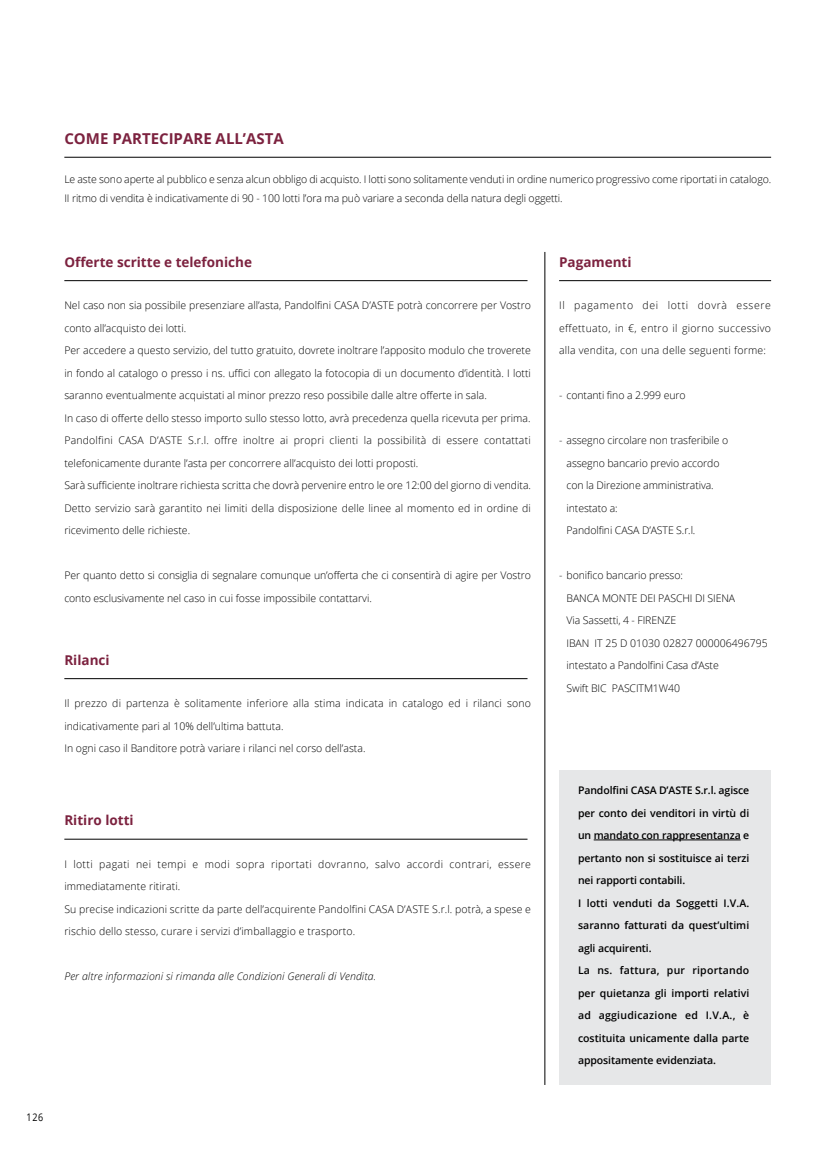
<style>
.page{position:relative;width:834px;height:1149px;background:#fff}
.page>*{position:absolute;margin:0;border:0;box-sizing:border-box;transform-origin:0 0}
.t1{font:700 15px "Open Sans";color:#7c223f}
.t2{font:700 13.5px "Open Sans";color:#7c223f}
.t3{font:300 10.5px/22.5px "Open Sans";color:#000}
.t4{font:600 10.5px/22.5px "Open Sans";letter-spacing:-.005em;color:#000}
.t5{font:italic 300 10.5px "Open Sans";letter-spacing:.01em;color:#000}
.t6{font:10.5px "Open Sans";letter-spacing:.04em;color:#000}
.t7{font:10.5px "Open Sans";letter-spacing:.04em;color:#000;scale:.85 1}
</style>
<div class="page">
<hr style="left:64px;top:157px;width:707px;height:1px;background:#000">
<hr style="left:64px;top:280px;width:463px;height:1px;background:#000">
<hr style="left:64px;top:678px;width:463px;height:1px;background:#000">
<hr style="left:64px;top:838px;width:463px;height:1px;background:#000">
<hr style="left:559px;top:280px;width:212px;height:1px;background:#000">
<hr style="left:544px;top:252px;width:1px;height:832px;background:#000">
<div style="left:559px;top:769px;width:212px;height:315px;background:#e6e7e8"></div>
<hr style="left:593px;top:839px;width:147px;height:1px;background:#000">
<p class="t6" style="left:23px;top:1108px;width:20px">204</p>
<p class="t7" style="left:27px;top:1109px;width:21px">126</p>
<h1 class="t1" style="left:64px;top:127px;width:221px">COME PARTECIPARE ALL’ASTA</h1>
<p class="t3" style="left:64px;top:169px;width:708px;line-height:19.5px">Le aste sono aperte al pubblico e senza alcun obbligo di acquisto. I lotti sono solitamente venduti in ordine numerico progressivo come riportati in catalogo.<br>II ritmo di vendita è indicativamente di 90 - 100 lotti l’ora ma può variare a seconda della natura degli oggetti.</p>
<p class="t2" style="left:64px;top:252px;width:189px">Offerte scritte e telefoniche</p>
<p class="t3" style="left:64px;top:293px;width:468px">Nel caso non sia possibile presenziare all’asta, Pandolfini CASA D’ASTE potrà concorrere per Vostro conto all’acquisto dei lotti.<br>Per accedere a questo servizio, del tutto gratuito, dovrete inoltrare l’apposito modulo che troverete in fondo al catalogo o presso i ns. uffici con allegato la fotocopia di un documento d’identità. I lotti saranno eventualmente acquistati al minor prezzo reso possibile dalle altre offerte in sala.<br>In caso di offerte dello stesso importo sullo stesso lotto, avrà precedenza quella ricevuta per prima.<br>Pandolfini CASA D’ASTE S.r.l. offre inoltre ai propri clienti la possibilità di essere contattati telefonicamente durante l’asta per concorrere all’acquisto dei lotti proposti.<br>Sarà sufficiente inoltrare richiesta scritta che dovrà pervenire entro le ore 12:00 del giorno di vendita.<br>Detto servizio sarà garantito nei limiti della disposizione delle linee al momento ed in ordine di ricevimento delle richieste.</p>
<p class="t3" style="left:64px;top:563px;width:468px">Per quanto detto si consiglia di segnalare comunque un’offerta che ci consentirà di agire per Vostro conto esclusivamente nel caso in cui fosse impossibile contattarvi.</p>
<p class="t2" style="left:64px;top:650px;width:47px">Rilanci</p>
<p class="t3" style="left:64px;top:691px;width:468px">Il prezzo di partenza è solitamente inferiore alla stima indicata in catalogo ed i rilanci sono indicativamente pari al 10% dell’ultima battuta.<br>In ogni caso il Banditore potrà variare i rilanci nel corso dell’asta.</p>
<p class="t2" style="left:64px;top:810px;width:71px">Ritiro lotti</p>
<p class="t3" style="left:64px;top:851px;width:468px">I lotti pagati nei tempi e modi sopra riportati dovranno, salvo accordi contrari, essere immediatamente ritirati.<br>Su precise indicazioni scritte da parte dell’acquirente Pandolfini CASA D’ASTE S.r.l. potrà, a spese e rischio dello stesso, curare i servizi d’imballaggio e trasporto.</p>
<p class="t5" style="left:64px;top:968px;width:313px">Per altre informazioni si rimanda alle Condizioni Generali di Vendita.</p>
<p class="t2" style="left:559px;top:252px;width:74px">Pagamenti</p>
<p class="t3" style="left:559px;top:293px;width:213px;text-align:justify">Il pagamento dei lotti dovrà essere effettuato, in €, entro il giorno successivo alla vendita, con una delle seguenti forme:</p>
<p class="t3" style="left:559px;top:383px;width:128px">- contanti fino a 2.999 euro</p>
<p class="t3" style="left:566px;top:428px;width:163px;text-indent:-7px">- assegno circolare non trasferibile o assegno bancario previo accordo con la Direzione amministrativa. intestato a:<br>Pandolfini CASA D’ASTE S.r.l.</p>
<p class="t3" style="left:566px;top:563px;width:203px;text-indent:-7px">- bonifico bancario presso:<br>BANCA MONTE DEI PASCHI DI SIENA<br>Via Sassetti, 4 - FIRENZE<br>IBAN IT 25 D 01030 02827 000006496795 intestato a Pandolfini Casa d’Aste<br>Swift BIC PASCITM1W40</p>
<p class="t4" style="left:578px;top:778px;width:173px">Pandolfini CASA D’ASTE S.r.l. agisce per conto dei venditori in virtù di un mandato con rappresentanza e pertanto non si sostituisce ai terzi nei rapporti contabili.<br>I lotti venduti da Soggetti I.V.A. saranno fatturati da quest’ultimi agli acquirenti.<br>La ns. fattura, pur riportando per quietanza gli importi relativi ad aggiudicazione ed I.V.A., è costituita unicamente dalla parte appositamente evidenziata.</p>
</div>
